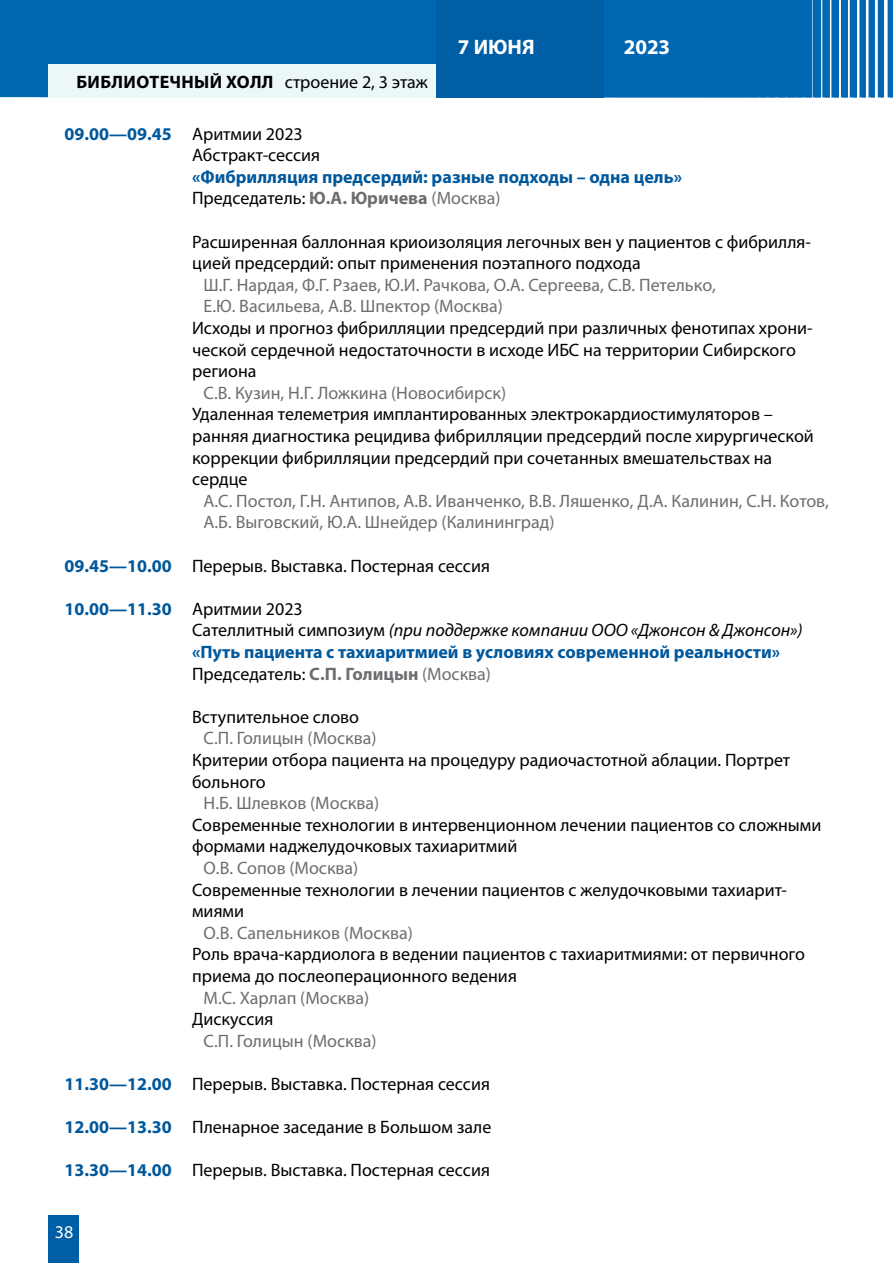
<style>
.page{position:relative;width:893px;height:1263px;background:#fff}
.page>*{position:absolute;margin:0;border:0;box-sizing:border-box;transform-origin:0 0}
.t1{font:700 21px "Myriad Pro";color:#fff}
.t2{font:18px/21.6px "Myriad Pro";color:#000}
.t3{font:18px/21.6px "Myriad Pro";color:#6d6e71}
.t4{font:700 18px/21.6px "Myriad Pro";color:#00589c}
.t5{font:700 18px "Myriad Pro";letter-spacing:.02em;color:#000}
.t6{font:18px "Myriad Pro";color:#fff}
.s1{font-weight:400}
.s2{font-weight:700;color:#00589c}
.s3{font-weight:400;color:#000}
.s4{color:#6d6e71}
.s5{font-weight:400;color:#6d6e71}
.s6{font-weight:400;font-style:italic;color:#000}
</style>
<div class="page">
<div style="left:0;top:0;width:42px;height:97px;background:#0067b3"></div>
<div style="left:42px;top:0;width:851px;height:97px;background:#0067b3"></div>
<div style="left:436px;top:0;width:168px;height:98px;background:#005ea4"></div>
<div style="left:48px;top:65px;width:388px;height:33px;background:#ecf7fa"></div>
<div style="left:48px;top:1215px;width:31px;height:48px;background:#005ea4"></div>
<p class="t1" style="left:458px;top:33px;width:78px">7 ИЮНЯ</p>
<p class="t1" style="left:624px;top:33px;width:48px">2023</p>
<p class="t5" style="left:76px;top:70px;width:353px">БИБЛИОТЕЧНЫЙ ХОЛЛ <span class="s1">строение 2, 3 этаж</span></p>
<p class="t2" style="left:192px;top:122px;width:130px;text-indent:-128px"><span class="s2">09.00—09.45</span> Аритмии 2023<br>Абстракт-сессия</p>
<p class="t4" style="left:192px;top:165px;width:491px">«Фибрилляция предсердий: разные подходы – одна цель»<br><span class="s3">Председатель:</span> <span class="s4">Ю.А. Юричева</span> <span class="s5">(Москва)</span></p>
<p class="t2" style="left:192px;top:230px;width:620px">Расширенная баллонная криоизоляция легочных вен у пациентов с фибрилля&shy;цией предсердий: опыт применения поэтапного подхода</p>
<p class="t3" style="left:204px;top:274px;width:514px">Ш.Г. Нардая, Ф.Г. Рзаев, Ю.И. Рачкова, О.А. Сергеева, С.В. Петелько,<br>Е.Ю. Васильева, А.В. Шпектор (Москва)</p>
<p class="t2" style="left:192px;top:317px;width:622px">Исходы и прогноз фибрилляции предсердий при различных фенотипах хрони&shy;ческой сердечной недостаточности в исходе ИБС на территории Сибирского региона</p>
<p class="t3" style="left:204px;top:382px;width:304px">С.В. Кузин, Н.Г. Ложкина (Новосибирск)</p>
<p class="t2" style="left:192px;top:403px;width:623px">Удаленная телеметрия имплантированных электрокардиостимуляторов – ранняя диагностика рецидива фибрилляции предсердий после хирургической коррекции фибрилляции предсердий при сочетанных вмешательствах на сердце</p>
<p class="t3" style="left:204px;top:490px;width:627px">А.С. Постол, Г.Н. Антипов, А.В. Иванченко, В.В. Ляшенко, Д.А. Калинин, С.Н. Котов,<br>А.Б. Выговский, Ю.А. Шнейдер (Калининград)</p>
<p class="t2" style="left:65px;top:554px;width:427px"><span class="s2">09.45—10.00</span> Перерыв. Выставка. Постерная сессия</p>
<p class="t4" style="left:192px;top:597px;width:612px;text-indent:-128px">10.00—11.30 <span class="s3">Аритмии 2023<br>Сателлитный симпозиум</span> <span class="s6">(при поддержке компании ООО «Джонсон &amp; Джонсон») </span>«Путь пациента с тахиаритмией в условиях современной реальности» <span class="s3">Председатель:</span> <span class="s4">С.П. Голицын</span> <span class="s5">(Москва)</span></p>
<p class="t2" style="left:192px;top:706px;width:169px">Вступительное слово</p>
<p class="t3" style="left:204px;top:727px;width:174px">С.П. Голицын (Москва)</p>
<p class="t2" style="left:192px;top:749px;width:600px">Критерии отбора пациента на процедуру радиочастотной аблации. Портрет больного</p>
<p class="t3" style="left:204px;top:792px;width:177px">Н.Б. Шлевков (Москва)</p>
<p class="t2" style="left:192px;top:814px;width:631px">Современные технологии в интервенционном лечении пациентов со сложными формами наджелудочковых тахиаритмий</p>
<p class="t3" style="left:204px;top:857px;width:156px">О.В. Сопов (Москва)</p>
<p class="t2" style="left:192px;top:878px;width:596px">Современные технологии в лечении пациентов с желудочковыми тахиарит&shy;миями</p>
<p class="t3" style="left:204px;top:922px;width:211px">О.В. Сапельников (Москва)</p>
<p class="t2" style="left:192px;top:943px;width:614px">Роль врача-кардиолога в ведении пациентов с тахиаритмиями: от первичного приема до послеоперационного ведения</p>
<p class="t3" style="left:204px;top:986px;width:167px">М.С. Харлап (Москва)</p>
<p class="t2" style="left:192px;top:1008px;width:83px">Дискуссия</p>
<p class="t3" style="left:204px;top:1030px;width:174px">С.П. Голицын (Москва)</p>
<p class="t2" style="left:65px;top:1073px;width:427px"><span class="s2">11.30—12.00</span> Перерыв. Выставка. Постерная сессия</p>
<p class="t2" style="left:65px;top:1116px;width:428px"><span class="s2">12.00—13.30</span> Пленарное заседание в Большом зале</p>
<p class="t2" style="left:65px;top:1159px;width:427px"><span class="s2">13.30—14.00</span> Перерыв. Выставка. Постерная сессия</p>
<p class="t6" style="left:55px;top:1220px;width:20px">38</p>
</div>
